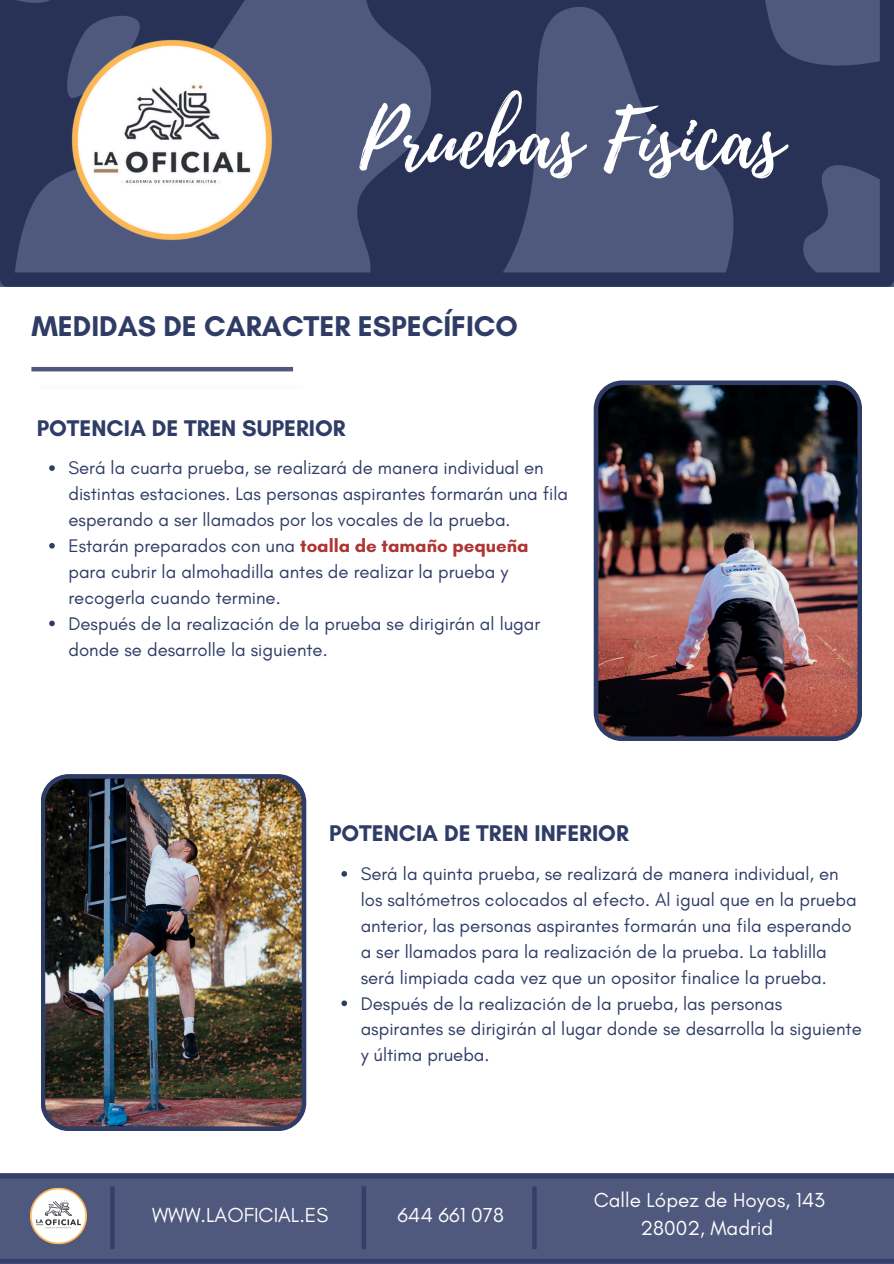
<style>
.page{position:relative;width:894px;height:1264px;background:#fff}
.page>*{position:absolute;margin:0;border:0;box-sizing:border-box;transform-origin:0 0}
.t1{font:80.55px "Playlist Script";color:#fff}
.t2{font:700 29.1px "Glacial Indifference";color:#2f3c66}
.t3{font:700 23.1px "Glacial Indifference";color:#2f3c66}
.t4{font:20.7px/28.2px "Glacial Indifference";color:#fcfcfc;text-align:center}
.t5{font:18.6px/25.8px "Glacial Indifference";color:#2f3c66}
.s1{font-weight:700;color:#af3535}
</style>
<div class="page">
<svg style="left:0;top:0;width:893px;height:286px;background:#374266"></svg>
<img style="left:20px;top:0;width:303px;height:287px">
<div style="left:0;top:1173px;width:893px;height:90px;background:#4e597d"></div>
<div style="left:110px;top:1186px;width:5px;height:63px;background:#2f3c66"></div>
<img style="left:16px;top:1178px;width:85px;height:67px">
<div style="left:361px;top:1186px;width:5px;height:63px;background:#2f3c66"></div>
<hr style="left:532px;top:1186px;width:4px;height:63px;background:#2f3c66">
<hr style="left:31px;top:367px;width:262px;height:4px;background:#4e597d">
<div style="left:0;top:1258px;width:893px;height:5px;background:#2f3c66"></div>
<hr style="left:0;top:1174px;width:893px;height:4px;background:#2f3c66">
<img style="left:593px;top:380px;width:268px;height:360px">
<svg style="left:49px;top:465px;width:6px;height:6px"></svg>
<svg style="left:49px;top:543px;width:6px;height:5px"></svg>
<svg style="left:49px;top:620px;width:6px;height:6px"></svg>
<svg style="left:341px;top:871px;width:6px;height:5px"></svg>
<svg style="left:341px;top:1000px;width:6px;height:6px"></svg>
<img style="left:41px;top:774px;width:265px;height:356px">
<h3 class="t1" style="left:359px;top:82px;width:424px">Pruebas Físicas</h3>
<p class="t2" style="left:31px;top:308px;width:488px">MEDIDAS DE CARACTER ESPECÍFICO</p>
<p class="t3" style="left:37px;top:413px;width:310px">POTENCIA DE TREN SUPERIOR</p>
<h2 class="t5" style="left:68px;top:455px;width:501px">Será la cuarta prueba, se realizará de manera individual en distintas estaciones. Las personas aspirantes formarán una fila esperando a ser llamados por los vocales de la prueba.</h2>
<p class="t5" style="left:68px;top:532px;width:461px">Estarán preparados con una <span class="s1">toalla de tamaño pequeña </span>para cubrir la almohadilla antes de realizar la prueba y recogerla cuando termine.</p>
<h3 class="t5" style="left:68px;top:610px;width:473px">Después de la realización de la prueba se dirigirán al lugar donde se desarrolle la siguiente.</h3>
<h5 class="t3" style="left:329px;top:819px;width:301px">POTENCIA DE TREN INFERIOR</h5>
<p class="t5" style="left:360px;top:860px;width:497px">Será la quinta prueba, se realizará de manera individual, en los saltómetros colocados al efecto. Al igual que en la prueba anterior, las personas aspirantes formarán una fila esperando a ser llamados para la realización de la prueba. La tablilla será limpiada cada vez que un opositor finalice la prueba.</p>
<p class="t5" style="left:360px;top:990px;width:502px">Después de la realización de la prueba, las personas aspirantes se dirigirán al lugar donde se desarrolla la siguiente y última prueba.</p>
<p class="t4" style="left:152px;top:1200px;width:178px">WWW.LAOFICIAL.ES</p>
<p class="t4" style="left:397px;top:1200px;width:108px">644 661 078</p>
<p class="t4" style="left:593px;top:1185px;width:233px">Calle López de Hoyos, 143<br>28002, Madrid</p>
</div>
